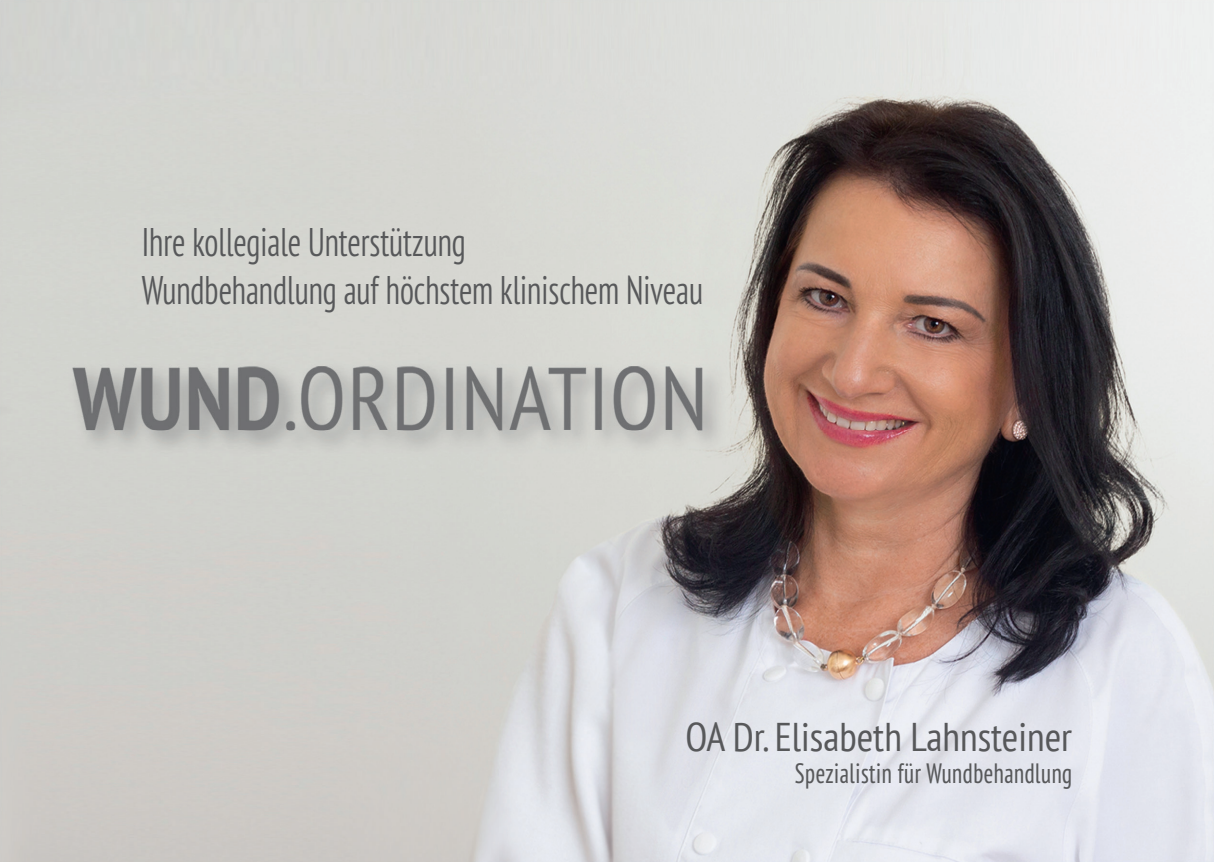
<style>
.page{position:relative;width:1214px;height:862px;background:#fff}
.page>*{position:absolute;margin:0;border:0;box-sizing:border-box;transform-origin:0 0}
.t1{font:300 condensed 40px/48px "PT Sans Pro";color:#57585a}
.t2{font:condensed 40px "PT Sans";color:#57585a}
.t3{font:condensed 28px "PT Sans Pro";letter-spacing:.02em;color:#57585a}
</style>
<div class="page">
<img style="left:0;top:0;width:1213px;height:862px">
<p class="t1" style="left:142px;top:216px;width:562px">Ihre kollegiale Unterstützung<br>Wundbehandlung auf höchstem klinischem Niveau</p>
<p class="t2" style="left:685px;top:711px;width:388px">OA Dr. Elisabeth Lahnsteiner</p>
<p class="t3" style="left:794px;top:754px;width:279px">Spezialistin für Wundbehandlung</p>
</div>
